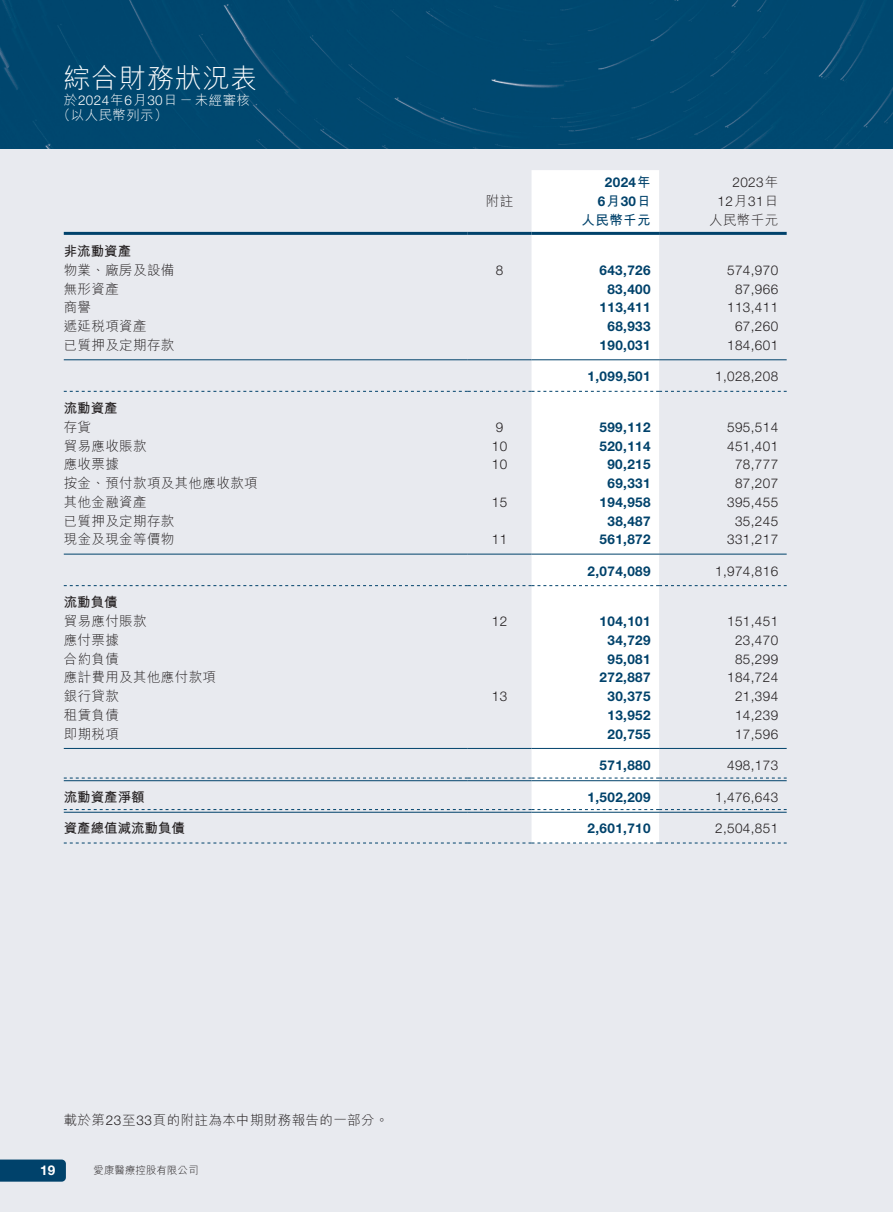
<style>
.page{position:relative;width:893px;height:1212px;background:#fff}
.page>*{position:absolute;margin:0;border:0;box-sizing:border-box;transform-origin:0 0}
.t1{font:300 27px "M Hei HK";letter-spacing:.03em;color:#fff}
.t2{font:300 13.5px/18.8px "Helvetica Neue LT Std";letter-spacing:.03em;color:#231f20;text-align:right}
.t3{font:700 13.5px/18.8px "Helvetica Neue LT Std";letter-spacing:.03em;color:#00426b;text-align:center}
.t4{font:300 13.5px "M Hei HK";letter-spacing:.03em;color:#231f20}
.t5{font:700 13.5px "M Hei HK";color:#231f20}
.t6{font:300 13.5px/15px "M Hei HK";letter-spacing:.03em;color:#fff}
.t7{font:700 13.5px "M Hei HK";letter-spacing:.03em;color:#00426b}
.t8{font:700 13.5px "Helvetica Neue LT Std";color:#fff}
.t9{font:300 10.5px "M Hei HK";color:#231f20}
.s1{font-family:"Helvetica Neue LT Std"}
.s2{font-family:"M Hei HK"}
</style>
<div class="page">
<div style="left:0;top:145px;width:893px;height:1067px;background:#e8eaef"></div>
<svg style="left:0;top:1159px;width:66px;height:22px"></svg>
<div style="left:0;top:0;width:893px;height:149px;background:#00486f"></div>
<div style="left:531px;top:170px;width:128px;height:673px;background:#fff"></div>
<hr style="left:64px;top:232px;width:404px;height:3px;background:#00426b">
<hr style="left:468px;top:232px;width:63px;height:3px;background:#00426b">
<hr style="left:531px;top:232px;width:128px;height:3px;background:#00426b">
<hr style="left:659px;top:232px;width:128px;height:3px;background:#00426b">
<hr style="left:64px;top:359px;width:404px;height:1px;background:#00426b">
<hr style="left:468px;top:359px;width:63px;height:1px;background:#00426b">
<hr style="left:531px;top:359px;width:128px;height:1px;background:#00426b">
<hr style="left:659px;top:359px;width:128px;height:1px;background:#00426b">
<svg style="left:64px;top:391px;width:723px;height:1px"></svg>
<hr style="left:64px;top:554px;width:404px;height:1px;background:#00426b">
<hr style="left:468px;top:554px;width:63px;height:1px;background:#00426b">
<hr style="left:531px;top:554px;width:128px;height:1px;background:#00426b">
<hr style="left:659px;top:554px;width:128px;height:1px;background:#00426b">
<svg style="left:64px;top:585px;width:723px;height:1px"></svg>
<hr style="left:64px;top:748px;width:404px;height:1px;background:#00426b">
<hr style="left:468px;top:748px;width:63px;height:1px;background:#00426b">
<hr style="left:531px;top:748px;width:128px;height:1px;background:#00426b">
<hr style="left:659px;top:748px;width:128px;height:1px;background:#00426b">
<hr style="left:64px;top:780px;width:404px;height:1px;background:#00426b">
<hr style="left:468px;top:780px;width:63px;height:1px;background:#00426b">
<hr style="left:531px;top:780px;width:128px;height:1px;background:#00426b">
<svg style="left:64px;top:778px;width:723px;height:1px"></svg>
<hr style="left:659px;top:780px;width:128px;height:1px;background:#00426b">
<hr style="left:64px;top:812px;width:404px;height:1px;background:#00426b">
<hr style="left:468px;top:812px;width:63px;height:1px;background:#00426b">
<hr style="left:531px;top:812px;width:128px;height:1px;background:#00426b">
<svg style="left:64px;top:809px;width:723px;height:1px"></svg>
<hr style="left:659px;top:812px;width:128px;height:1px;background:#00426b">
<svg style="left:64px;top:843px;width:723px;height:1px"></svg>
<h1 class="t1" style="left:64px;top:64px;width:195px">綜合財務狀況表</h1>
<p class="t6" style="left:57px;top:92px;width:195px;text-indent:7px">於<span class="s1">2024</span>年<span class="s1">6</span>月<span class="s1">30</span>日－未經審核（以人民幣列示(</p>
<p class="t4" style="left:486px;top:194px;width:29px">附註</p>
<p class="t3" style="left:598px;top:173px;width:54px">2024<span class="s2">年<br></span>6<span class="s2">月</span>30<span class="s2">日</span></p>
<p class="t2" style="left:717px;top:173px;width:62px">2023<span class="s2">年<br></span>12<span class="s2">月</span>31<span class="s2">日</span></p>
<p class="t4" style="left:709px;top:213px;width:71px">人民幣千元</p>
<p class="t7" style="left:582px;top:210px;width:71px">人民幣千元</p>
<p class="t5" style="left:64px;top:241px;width:69px">非流動資產</p>
<p class="t4" style="left:64px;top:263px;width:112px">物業、廠房及設備</p>
<p class="t2" style="left:496px;top:260px;width:9px">8</p>
<p class="t3" style="left:600px;top:260px;width:53px">643,726</p>
<p class="t2" style="left:727px;top:260px;width:53px">574,970</p>
<p class="t4" style="left:64px;top:282px;width:57px">無形資產</p>
<p class="t3" style="left:607px;top:279px;width:45px">83,400</p>
<p class="t2" style="left:735px;top:279px;width:45px">87,966</p>
<p class="t4" style="left:64px;top:301px;width:29px">商譽</p>
<p class="t3" style="left:600px;top:298px;width:53px">113,411</p>
<p class="t2" style="left:727px;top:298px;width:53px">113,411</p>
<p class="t4" style="left:64px;top:319px;width:84px">遞延稅項資產</p>
<p class="t3" style="left:607px;top:317px;width:45px">68,933</p>
<p class="t2" style="left:735px;top:317px;width:45px">67,260</p>
<p class="t4" style="left:64px;top:338px;width:112px">已質押及定期存款</p>
<p class="t3" style="left:600px;top:335px;width:53px">190,031</p>
<p class="t2" style="left:727px;top:335px;width:53px">184,601</p>
<p class="t3" style="left:588px;top:367px;width:65px">1,099,501</p>
<p class="t2" style="left:715px;top:367px;width:65px">1,028,208</p>
<p class="t5" style="left:64px;top:398px;width:55px">流動資產</p>
<p class="t4" style="left:64px;top:420px;width:29px">存貨</p>
<p class="t2" style="left:496px;top:417px;width:9px">9</p>
<p class="t3" style="left:600px;top:417px;width:53px">599,112</p>
<p class="t2" style="left:727px;top:417px;width:53px">595,514</p>
<p class="t4" style="left:64px;top:439px;width:84px">貿易應收賬款</p>
<p class="t2" style="left:492px;top:436px;width:17px">10</p>
<p class="t3" style="left:600px;top:436px;width:53px">520,114</p>
<p class="t2" style="left:727px;top:436px;width:53px">451,401</p>
<p class="t4" style="left:64px;top:457px;width:57px">應收票據</p>
<p class="t2" style="left:492px;top:455px;width:17px">10</p>
<p class="t3" style="left:607px;top:455px;width:45px">90,215</p>
<p class="t2" style="left:735px;top:455px;width:45px">78,777</p>
<p class="t4" style="left:64px;top:476px;width:195px">按金、預付款項及其他應收款項</p>
<p class="t3" style="left:607px;top:473px;width:45px">69,331</p>
<p class="t2" style="left:735px;top:473px;width:45px">87,207</p>
<p class="t4" style="left:64px;top:495px;width:84px">其他金融資產</p>
<p class="t2" style="left:492px;top:492px;width:17px">15</p>
<p class="t3" style="left:600px;top:492px;width:53px">194,958</p>
<p class="t2" style="left:727px;top:492px;width:53px">395,455</p>
<p class="t4" style="left:64px;top:514px;width:112px">已質押及定期存款</p>
<p class="t3" style="left:607px;top:511px;width:45px">38,487</p>
<p class="t2" style="left:735px;top:511px;width:45px">35,245</p>
<p class="t4" style="left:64px;top:532px;width:112px">現金及現金等價物</p>
<p class="t2" style="left:492px;top:530px;width:17px">11</p>
<p class="t3" style="left:600px;top:530px;width:53px">561,872</p>
<p class="t2" style="left:727px;top:530px;width:53px">331,217</p>
<p class="t3" style="left:588px;top:561px;width:65px">2,074,089</p>
<p class="t2" style="left:715px;top:561px;width:65px">1,974,816</p>
<p class="t5" style="left:64px;top:592px;width:55px">流動負債</p>
<p class="t4" style="left:64px;top:614px;width:84px">貿易應付賬款</p>
<p class="t2" style="left:492px;top:612px;width:17px">12</p>
<p class="t3" style="left:600px;top:611px;width:53px">104,101</p>
<p class="t2" style="left:727px;top:612px;width:53px">151,451</p>
<p class="t4" style="left:64px;top:633px;width:57px">應付票據</p>
<p class="t3" style="left:607px;top:630px;width:45px">34,729</p>
<p class="t2" style="left:735px;top:630px;width:45px">23,470</p>
<p class="t4" style="left:64px;top:652px;width:57px">合約負債</p>
<p class="t3" style="left:607px;top:649px;width:45px">95,081</p>
<p class="t2" style="left:735px;top:649px;width:45px">85,299</p>
<p class="t4" style="left:64px;top:670px;width:154px">應計費用及其他應付款項</p>
<p class="t3" style="left:600px;top:668px;width:53px">272,887</p>
<p class="t2" style="left:727px;top:668px;width:53px">184,724</p>
<p class="t4" style="left:64px;top:689px;width:57px">銀行貸款</p>
<p class="t2" style="left:492px;top:687px;width:17px">13</p>
<p class="t3" style="left:607px;top:686px;width:45px">30,375</p>
<p class="t2" style="left:735px;top:687px;width:45px">21,394</p>
<p class="t4" style="left:64px;top:708px;width:57px">租賃負債</p>
<p class="t3" style="left:607px;top:705px;width:45px">13,952</p>
<p class="t2" style="left:735px;top:705px;width:45px">14,239</p>
<p class="t4" style="left:64px;top:727px;width:57px">即期稅項</p>
<p class="t3" style="left:607px;top:724px;width:45px">20,755</p>
<p class="t2" style="left:735px;top:724px;width:45px">17,596</p>
<p class="t3" style="left:600px;top:756px;width:53px">571,880</p>
<p class="t2" style="left:727px;top:756px;width:53px">498,173</p>
<p class="t5" style="left:64px;top:787px;width:82px">流動資產淨額</p>
<p class="t3" style="left:587px;top:787px;width:65px">1,502,209</p>
<p class="t2" style="left:715px;top:787px;width:65px">1,476,643</p>
<p class="t5" style="left:64px;top:818px;width:123px">資產總值減流動負債</p>
<p class="t3" style="left:587px;top:819px;width:65px">2,601,710</p>
<p class="t2" style="left:715px;top:819px;width:65px">2,504,851</p>
<p class="t4" style="left:64px;top:1113px;width:326px">載於第<span class="s1">23</span>至<span class="s1">33</span>頁的附註為本中期財務報告的一部分。</p>
<p class="t8" style="left:40px;top:1162px;width:17px">19</p>
<p class="t9" style="left:94px;top:1165px;width:106px">愛康醫療控股有限公司</p>
</div>
